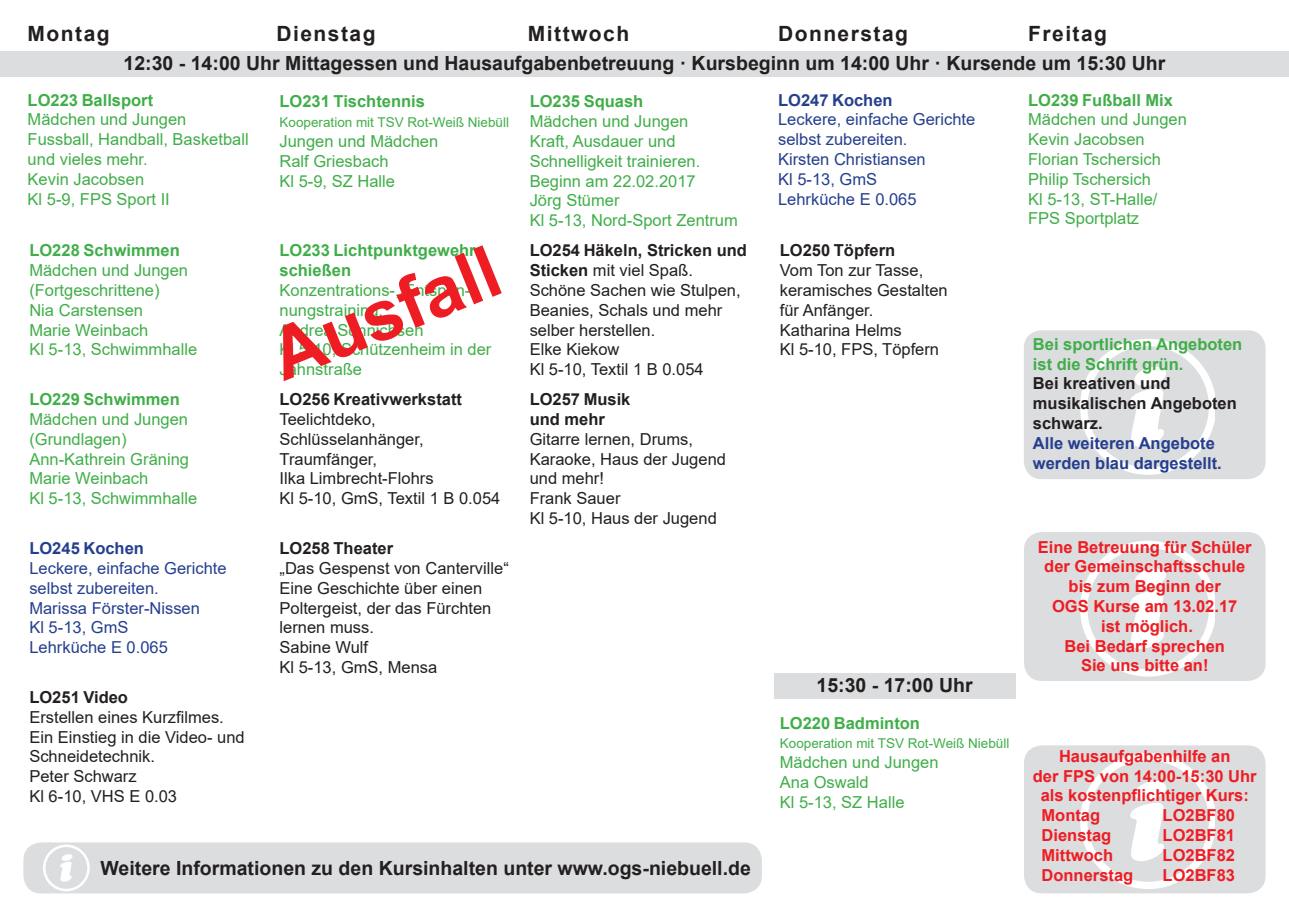
<style>
.page{position:relative;width:1289px;height:919px;background:#fff}
.page>*{position:absolute;margin:0;border:0;box-sizing:border-box;transform-origin:0 0}
.t1{font:700 72px "Arial";color:#ee1d23}
.t2{font:700 21px "Arial";letter-spacing:.07em;color:#231f20}
.t3{font:700 19.5px "Arial";color:#231f20}
.t4{font:16.5px/19.8px "Arial";color:#40ae49}
.t5{font:16.5px/19.8px "Arial";color:#231f20}
.t6{font:700 16.5px/19.8px "Arial";color:#ee1d23;text-align:center}
.t7{font:16.5px/19.8px "Arial";color:#253f8e}
.t8{font:700 16.5px/19.8px "Arial";color:#40ae49}
.t9{font:700 16.5px/19.8px "Arial";color:#231f20}
.t10{font:700 16.5px/19.8px "Arial";color:#253f8e}
.t11{font:13.5px "Arial";color:#40ae49}
.s1{font-weight:700}
</style>
<div class="page">
<div style="left:0;top:51px;width:1288px;height:26px;background:#dcdddf"></div>
<div style="left:1023px;top:745px;width:242px;height:148px;background:#dcdddf;border-radius:18px"></div>
<svg style="left:1080px;top:753px;width:134px;height:135px"></svg>
<div style="left:23px;top:842px;width:739px;height:51px;background:#dcdddf;border-radius:18px"></div>
<svg style="left:43px;top:844px;width:47px;height:47px"></svg>
<div style="left:1023px;top:532px;width:242px;height:149px;background:#dcdddf;border-radius:18px"></div>
<svg style="left:1080px;top:540px;width:134px;height:136px"></svg>
<div style="left:1023px;top:330px;width:242px;height:149px;background:#dcdddf;border-radius:18px"></div>
<svg style="left:1080px;top:339px;width:134px;height:135px"></svg>
<div style="left:773px;top:673px;width:242px;height:25px;background:#dcdddf"></div>
<p class="t2" style="left:28px;top:19px;width:84px">Montag</p>
<p class="t2" style="left:276px;top:19px;width:100px">Dienstag</p>
<p class="t2" style="left:528px;top:19px;width:103px">Mittwoch</p>
<p class="t2" style="left:778px;top:19px;width:131px">Donnerstag</p>
<p class="t2" style="left:1028px;top:19px;width:80px">Freitag</p>
<p class="t3" style="left:124px;top:49px;width:1043px">12:30 - 14:00 Uhr Mittagessen und Hausaufgabenbetreuung · Kursbeginn um 14:00 Uhr · Kursende um 15:30 Uhr</p>
<p class="t8" style="left:28px;top:90px;width:127px">LO223 Ballsport</p>
<p class="t4" style="left:28px;top:110px;width:223px">Mädchen und Jungen<br>Fussball, Handball, Basketball und vieles mehr.<br>Kevin Jacobsen<br>Kl 5-9, FPS Sport II</p>
<p class="t8" style="left:29px;top:241px;width:152px">LO228 Schwimmen</p>
<p class="t4" style="left:29px;top:260px;width:169px">Mädchen und Jungen (Fortgeschrittene)<br>Nia Carstensen<br>Marie Weinbach<br>Kl 5-13, Schwimmhalle</p>
<p class="t8" style="left:29px;top:389px;width:152px">LO229 Schwimmen</p>
<p class="t4" style="left:29px;top:409px;width:169px">Mädchen und Jungen (Grundlagen)<br>Ann-Kathrein Gräning<br>Marie Weinbach<br>Kl 5-13, Schwimmhalle</p>
<p class="t10" style="left:29px;top:538px;width:116px">LO245 Kochen</p>
<p class="t7" style="left:29px;top:558px;width:199px">Leckere, einfache Gerichte selbst zubereiten.<br>Marissa Förster-Nissen<br>Kl 5-13, GmS<br>Lehrküche E 0.065</p>
<p class="t9" style="left:29px;top:687px;width:100px">LO251 Video</p>
<p class="t5" style="left:29px;top:707px;width:217px">Erstellen eines Kurzfilmes.<br>Ein Einstieg in die Video- und<br>Schneidetechnik.<br>Peter Schwarz<br>Kl 6-10, VHS E 0.03</p>
<p class="t8" style="left:279px;top:92px;width:147px">LO231 Tischtennis</p>
<p class="t11" style="left:279px;top:113px;width:231px">Kooperation mit TSV Rot-Weiß Niebüll</p>
<p class="t4" style="left:279px;top:131px;width:160px">Jungen und Mädchen<br>Ralf Griesbach<br>Kl 5-9, SZ Halle</p>
<p class="t8" style="left:279px;top:241px;width:203px">LO233 Lichtpunktgewehr&shy;schießen</p>
<p class="t4" style="left:279px;top:280px;width:213px">Konzentrations-, Entspan&shy;nungstraining.<br>Andrea Sönnichsen<br>Kl 5-10, Schützenheim in der<br>Jahnstraße</p>
<p class="t9" style="left:279px;top:389px;width:184px">LO256 Kreativwerkstatt</p>
<p class="t5" style="left:279px;top:409px;width:222px">Teelichtdeko,<br>Schlüsselanhänger,<br>Traumfänger,<br>Ilka Limbrecht-Flohrs<br>Kl 5-10, GmS, Textil 1 B 0.054</p>
<p class="t9" style="left:279px;top:538px;width:115px">LO258 Theater</p>
<p class="t5" style="left:279px;top:558px;width:231px">„Das Gespenst von Canterville“<br>Eine Geschichte über einen<br>Poltergeist, der das Fürchten lernen muss.<br>Sabine Wulf<br>Kl 5-13, GmS, Mensa</p>
<h1 class="t1" style="left:255px;top:311px;width:242px;rotate:-22deg">Ausfall</h1>
<p class="t8" style="left:529px;top:92px;width:115px">LO235 Squash</p>
<p class="t4" style="left:529px;top:111px;width:210px">Mädchen und Jungen<br>Kraft, Ausdauer und<br>Schnelligkeit trainieren.<br>Beginn am 22.02.2017<br>Jörg Stümer<br>Kl 5-13, Nord-Sport Zentrum</p>
<p class="t5" style="left:529px;top:240px;width:219px"><span class="s1">LO254 Häkeln, Stricken und<br>Sticken</span> mit viel Spaß.<br>Schöne Sachen wie Stulpen,<br>Beanies, Schals und mehr selber herstellen.<br>Elke Kiekow<br>Kl 5-10, Textil 1 B 0.054</p>
<p class="t9" style="left:529px;top:389px;width:102px">LO257 Musik und mehr</p>
<p class="t5" style="left:529px;top:429px;width:198px">Gitarre lernen, Drums,<br>Karaoke, Haus der Jugend und mehr!<br>Frank Sauer<br>Kl 5-10, Haus der Jugend</p>
<p class="t3" style="left:100px;top:854px;width:652px">Weitere Informationen zu den Kursinhalten unter www.ogs-niebuell.de</p>
<p class="t10" style="left:778px;top:90px;width:116px">LO247 Kochen</p>
<p class="t7" style="left:778px;top:110px;width:199px">Leckere, einfache Gerichte selbst zubereiten.<br>Kirsten Christiansen<br>Kl 5-13, GmS<br>Lehrküche E 0.065</p>
<p class="t9" style="left:779px;top:241px;width:117px">LO250 Töpfern</p>
<p class="t5" style="left:779px;top:260px;width:169px">Vom Ton zur Tasse, keramisches Gestalten für Anfänger.<br>Katharina Helms<br>Kl 5-10, FPS, Töpfern</p>
<p class="t8" style="left:1028px;top:90px;width:146px">LO239 Fußball Mix</p>
<p class="t4" style="left:1028px;top:110px;width:160px">Mädchen und Jungen<br>Kevin Jacobsen<br>Florian Tschersich<br>Philip Tschersich<br>Kl 5-13, ST-Halle/<br>FPS Sportplatz</p>
<p class="t8" style="left:1032px;top:334px;width:211px">Bei sportlichen Angeboten ist die Schrift grün.</p>
<p class="t9" style="left:1032px;top:374px;width:205px">Bei kreativen und musikalischen Angeboten schwarz.</p>
<p class="t10" style="left:1032px;top:433px;width:190px">Alle weiteren Angebote werden blau dargestellt.</p>
<p class="t3" style="left:816px;top:671px;width:158px">15:30 - 17:00 Uhr</p>
<p class="t8" style="left:779px;top:713px;width:142px">LO220 Badminton</p>
<p class="t11" style="left:779px;top:734px;width:231px">Kooperation mit TSV Rot-Weiß Niebüll</p>
<p class="t4" style="left:779px;top:752px;width:160px">Mädchen und Jungen<br>Ana Oswald<br>Kl 5-13, SZ Halle</p>
<p class="t6" style="left:1037px;top:537px;width:215px">Eine Betreuung für Schüler der Gemeinschaftsschule bis zum Beginn der<br>OGS Kurse am 13.02.17<br>ist möglich.<br>Bei Bedarf sprechen<br>Sie uns bitte an!</p>
<p class="t6" style="left:1058px;top:746px;width:173px">Hausaufgabenhilfe an</p>
<p class="t6" style="left:1032px;top:766px;width:225px">der FPS von 14:00-15:30 Uhr</p>
<p class="t6" style="left:1040px;top:785px;width:210px">als kostenpflichtiger Kurs:</p>
<p class="t6" style="left:1041px;top:805px;width:60px">Montag</p>
<p class="t6" style="left:1162px;top:805px;width:74px">LO2BF80</p>
<p class="t6" style="left:1041px;top:825px;width:71px">Dienstag</p>
<p class="t6" style="left:1162px;top:825px;width:74px">LO2BF81</p>
<p class="t6" style="left:1041px;top:845px;width:73px">Mittwoch</p>
<p class="t6" style="left:1162px;top:845px;width:74px">LO2BF82</p>
<p class="t6" style="left:1041px;top:865px;width:93px">Donnerstag</p>
<p class="t6" style="left:1162px;top:865px;width:74px">LO2BF83</p>
</div>
